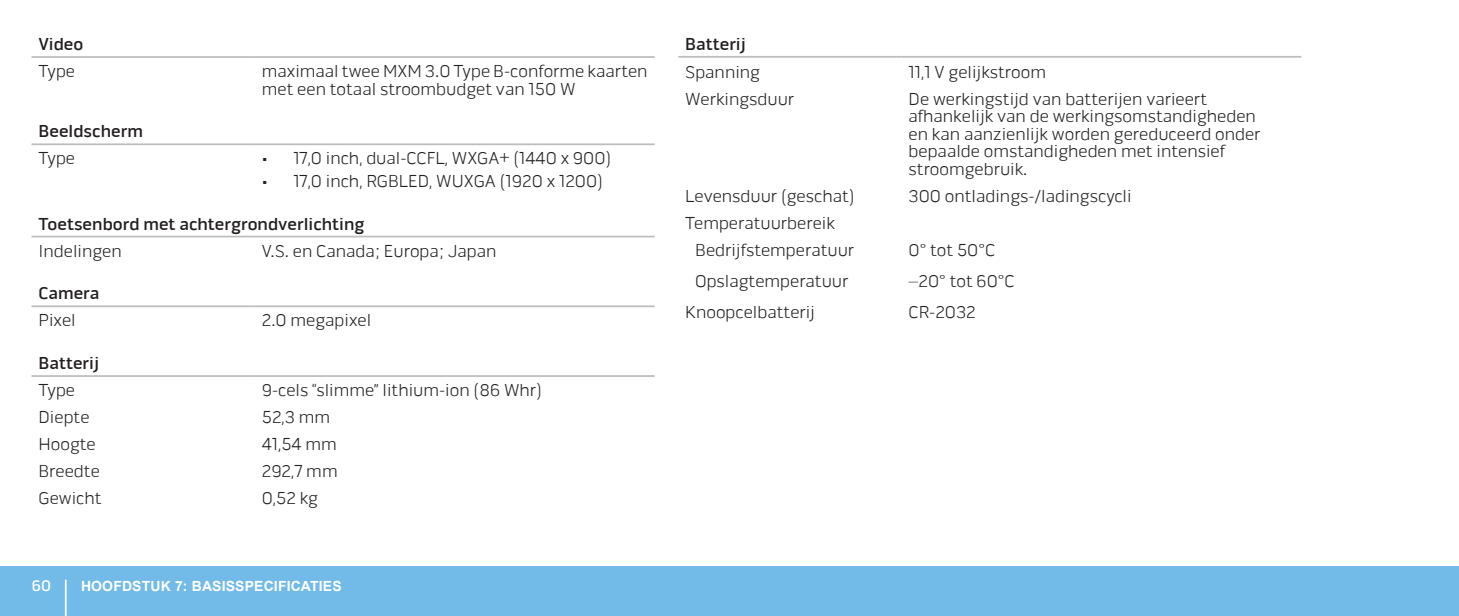
<style>
.page{position:relative;width:1459px;height:616px;background:#fff}
.page>*{position:absolute;margin:0;border:0;box-sizing:border-box;transform-origin:0 0}
.t1{font:300 17.5px/17.5px "Pill Alt 600 mg";color:#231f20}
.t2{font:500 17.5px "Pill Alt 600 mg";color:#231f20}
.t3{font:500 15.75px "Pill Alt 600 mg";color:#fff}
.t4{font:700 14px "Arial";letter-spacing:.01em;color:#fff}
</style>
<div class="page">
<div style="left:0;top:566px;width:1458px;height:49px;background:#72bbe8"></div>
<hr style="left:1458px;top:566px;width:1px;height:49px;background:#72bbe8">
<hr style="left:65px;top:579px;width:2px;height:36px;background:#fff">
<hr style="left:678px;top:56px;width:223px;height:2px;background:#bcbdc0">
<hr style="left:901px;top:56px;width:400px;height:2px;background:#bcbdc0">
<hr style="left:32px;top:56px;width:223px;height:2px;background:#bcbdc0">
<hr style="left:255px;top:56px;width:399px;height:2px;background:#bcbdc0">
<hr style="left:32px;top:143px;width:223px;height:2px;background:#bcbdc0">
<hr style="left:255px;top:143px;width:399px;height:2px;background:#bcbdc0">
<hr style="left:32px;top:235px;width:223px;height:2px;background:#bcbdc0">
<hr style="left:255px;top:235px;width:399px;height:2px;background:#bcbdc0">
<hr style="left:32px;top:305px;width:223px;height:2px;background:#bcbdc0">
<hr style="left:255px;top:305px;width:399px;height:2px;background:#bcbdc0">
<hr style="left:32px;top:375px;width:223px;height:1px;background:#bcbdc0">
<hr style="left:255px;top:375px;width:399px;height:1px;background:#bcbdc0">
<p class="t2" style="left:38px;top:34px;width:46px">Video</p>
<p class="t1" style="left:38px;top:62px;width:38px">Type</p>
<p class="t1" style="left:262px;top:62px;width:387px">maximaal twee MXM 3.0 Type B-conforme kaarten met een totaal stroombudget van 150 W</p>
<p class="t2" style="left:38px;top:121px;width:106px">Beeldscherm</p>
<p class="t1" style="left:38px;top:150px;width:38px">Type</p>
<p class="t1" style="left:262px;top:150px;width:351px">• 17,0 inch, dual-CCFL, WXGA+ (1440 x 900)</p>
<p class="t1" style="left:262px;top:172px;width:343px">• 17,0 inch, RGBLED, WUXGA (1920 x 1200)</p>
<p class="t2" style="left:38px;top:213px;width:327px">Toetsenbord met achtergrondverlichting</p>
<p class="t1" style="left:38px;top:242px;width:85px">Indelingen</p>
<p class="t1" style="left:262px;top:242px;width:236px">V.S. en Canada; Europa; Japan</p>
<p class="t2" style="left:38px;top:283px;width:62px">Camera</p>
<p class="t1" style="left:38px;top:311px;width:39px">Pixel</p>
<p class="t1" style="left:262px;top:311px;width:111px">2.0 megapixel</p>
<p class="t2" style="left:38px;top:352px;width:62px">Batterij</p>
<p class="t1" style="left:38px;top:381px;width:38px">Type</p>
<p class="t1" style="left:262px;top:381px;width:282px">9-cels “slimme” lithium-ion (86 Whr)</p>
<p class="t1" style="left:38px;top:408px;width:52px">Diepte</p>
<p class="t1" style="left:262px;top:408px;width:70px">52,3 mm</p>
<p class="t1" style="left:38px;top:435px;width:59px">Hoogte</p>
<p class="t1" style="left:262px;top:435px;width:77px">41,54 mm</p>
<p class="t1" style="left:38px;top:462px;width:63px">Breedte</p>
<p class="t1" style="left:262px;top:462px;width:77px">292,7 mm</p>
<p class="t1" style="left:38px;top:489px;width:65px">Gewicht</p>
<p class="t1" style="left:262px;top:489px;width:58px">0,52 kg</p>
<p class="t3" style="left:32px;top:576px;width:21px">60</p>
<p class="t4" style="left:81px;top:576px;width:262px">HOOFDSTUK 7: BASISSPECIFICATIES</p>
<p class="t2" style="left:685px;top:34px;width:62px">Batterij</p>
<p class="t1" style="left:685px;top:63px;width:76px">Spanning</p>
<p class="t1" style="left:908px;top:63px;width:139px">11,1 V gelijkstroom</p>
<p class="t1" style="left:685px;top:90px;width:110px">Werkingsduur</p>
<p class="t1" style="left:908px;top:90px;width:353px">De werkingstijd van batterijen varieert afhankelijk van de werkingsomstandigheden en kan aanzienlijk worden gereduceerd onder bepaalde omstandigheden met intensief stroomgebruik.</p>
<p class="t1" style="left:685px;top:187px;width:171px">Levensduur (geschat)</p>
<p class="t1" style="left:908px;top:187px;width:224px">300 ontladings-/ladingscycli</p>
<p class="t1" style="left:695px;top:209px;width:160px;line-height:26.9px;text-indent:-10px">Temperatuurbereik<br>Bedrijfstemperatuur</p>
<p class="t1" style="left:908px;top:241px;width:88px">0° tot 50°C</p>
<p class="t1" style="left:695px;top:272px;width:155px">Opslagtemperatuur</p>
<p class="t1" style="left:908px;top:272px;width:107px">–20° tot 60°C</p>
<p class="t1" style="left:685px;top:303px;width:131px">Knoopcelbatterij</p>
<p class="t1" style="left:908px;top:303px;width:69px">CR-2032</p>
</div>
